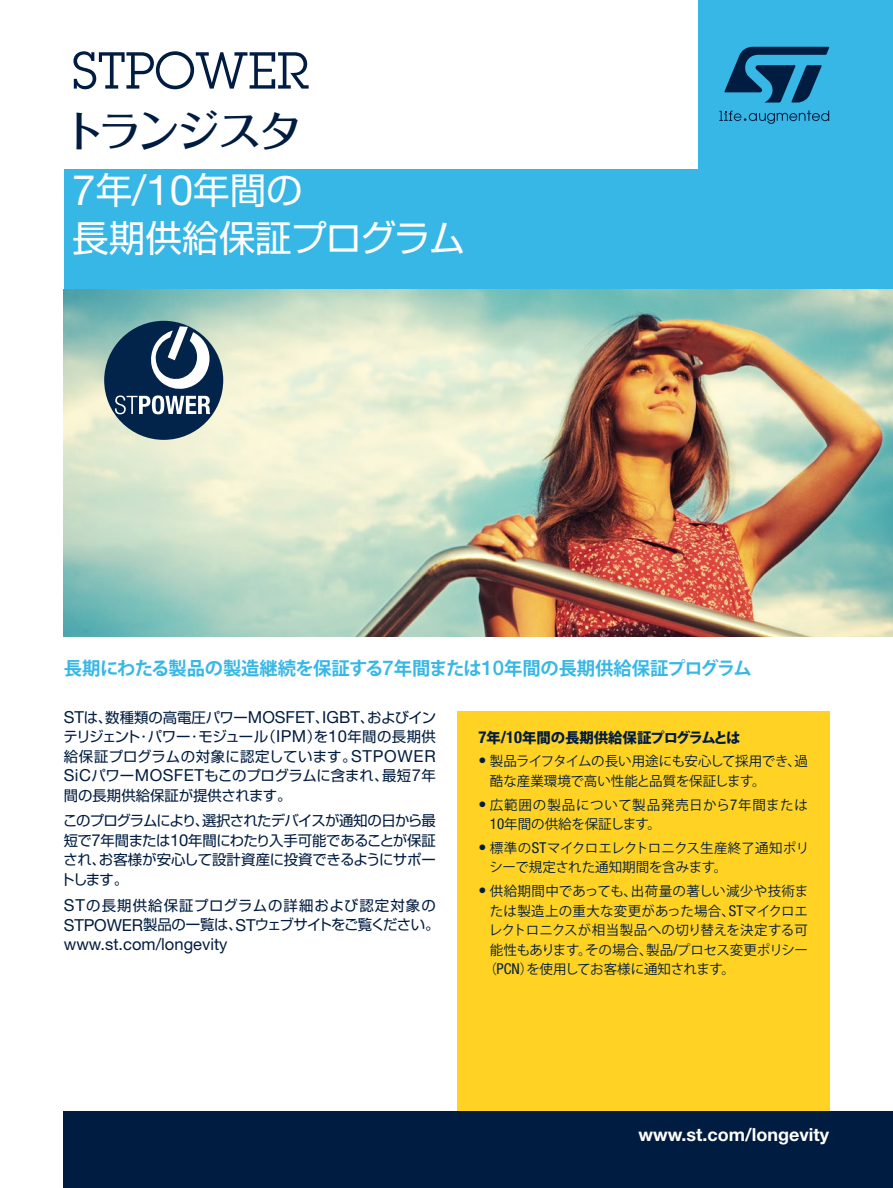
<style>
.page{position:relative;width:893px;height:1188px;background:#fff}
.page>*{position:absolute;margin:0;border:0;box-sizing:border-box;transform-origin:0 0}
.t1{font:50.85px "Lubalin Graph Std";color:#001c40}
.t2{font:500 44.25px "Folk Pro";letter-spacing:-.09em;color:#001c40}
.t3{font:42.15px "Helvetica Neue LT Std";color:#fff}
.t4{font:36.6px "Shin Go Pro";letter-spacing:-.015em;color:#fff}
.t5{font:700 18.3px "Koz Go Pro";letter-spacing:-.015em;color:#36b7e6}
.t6{font:700 18px "Helvetica Neue LT Std";color:#fff}
.t7{font:16.5px "Helvetica Neue LT Std";color:#001c40}
.t8{font:14.4px/19.5px "Shin Go Pro";letter-spacing:-.01em;color:#001c40;text-align:justify}
.t9{font:14.4px/19.5px "Shin Go Pro";letter-spacing:.02em;color:#001c40}
.t10{font:800 14.4px "Koz Go Pro";letter-spacing:-.01em;color:#001c40}
.t11{font:13.5px/19.5px "Koz Go Pro";letter-spacing:-.02em;color:#001c40}
.t12{font:13.5px/19.5px "Koz Go Pro";color:#001c40}
.t13{font:13.5px/19.5px "Koz Go Pro";letter-spacing:.025em;color:#001c40}
.t14{font:13.5px "Koz Go Pro";letter-spacing:.03em;color:#001c40}
.t15{font:13.5px "Koz Go Pro";letter-spacing:.02em;color:#001c40}
.t16{font:13.5px "Koz Go Pro";letter-spacing:-.025em;color:#001c40}
.s1{font-family:"Shin Go Pro";font-size:36.6px}
.s2{font-family:"Helvetica Neue LT Std";font-weight:500;font-size:20.25px}
.s3{font-family:"Helvetica Neue LT Std";font-size:16.5px}
.s4{font-family:"Helvetica Neue LT Std";font-weight:700;font-stretch:condensed;font-size:16.5px}
.s5{font-family:"Helvetica Neue LT Std";font-stretch:condensed;font-size:16.05px}
.s6{font-family:"Helvetica Neue LT Std";font-stretch:condensed;font-size:15px}
</style>
<div class="page">
<div style="left:698px;top:0;width:195px;height:627px;background:#36b7e6"></div>
<div style="left:64px;top:169px;width:829px;height:129px;background:#36b7e6"></div>
<svg style="left:724px;top:47px;width:105px;height:56px"></svg>
<svg style="left:719px;top:110px;width:110px;height:14px"></svg>
<img style="left:64px;top:290px;width:829px;height:347px">
<div style="left:104px;top:321px;width:119px;height:119px;background:#03244a;border-radius:50%"></div>
<svg style="left:115px;top:326px;width:95px;height:88px"></svg>
<div style="left:457px;top:711px;width:372px;height:403px;background:#ffd224"></div>
<div style="left:64px;top:1111px;width:829px;height:77px;background:#001c40"></div>
<h1 class="t1" style="left:72px;top:39px;width:239px">STPOWER</h1>
<h2 class="t2" style="left:61px;top:94px;width:242px">トランジスタ</h2>
<h3 class="t3" style="left:72px;top:165px;width:232px">7<span class="s1">年</span>/10<span class="s1">年間の</span></h3>
<h3 class="t4" style="left:72px;top:208px;width:395px">長期供給保証プログラム</h3>
<p class="t5" style="left:64px;top:657px;width:689px">長期にわたる製品の製造継続を保証する<span class="s2">7</span>年間または<span class="s2">10</span>年間の長期供給保証プログラム</p>
<p class="t8" style="left:63px;top:706px;width:374px"><span class="s3">ST</span>は、数種類の高電圧パワー<span class="s3">MOSFET</span>、<span class="s3">IGBT</span>、およびインテリジェント･パワー･モジュール（<span class="s3">IPM</span>）を<span class="s3">10</span>年間の長期供給保証プログラムの対象に認定しています。<span class="s3">STPOWER SiC</span>パワー<span class="s3">MOSFET</span>もこのプログラムに含まれ、最短<span class="s3">7</span>年間の長期供給保証が提供されます。</p>
<p class="t8" style="left:61px;top:809px;width:377px">このプログラムにより、選択されたデバイスが通知の日から最短で<span class="s3">7</span>年間または<span class="s3">10</span>年間にわたり入手可能であることが保証され、お客様が安心して設計資産に投資できるようにサポートします。</p>
<p class="t9" style="left:64px;top:894px;width:377px"><span class="s3">ST</span>の長期供給保証プログラムの詳細および認定対象の<br><span class="s3">STPOWER</span>製品の一覧は、<span class="s3">ST</span>ウェブサイトをご覧ください。</p>
<p class="t7" style="left:64px;top:935px;width:165px">www.st.com/longevity</p>
<p class="t10" style="left:478px;top:728px;width:264px"><span class="s4">7</span>年<span class="s4">/10</span>年間の長期供給保証プログラムとは</p>
<p class="t11" style="left:490px;top:752px;width:320px;text-indent:-11px"><span class="s5">•</span> 製品ライフタイムの長い用途にも安心して採用でき、過酷な産業環境で高い性能と品質を保証します。</p>
<p class="t13" style="left:490px;top:795px;width:320px;text-indent:-11px"><span class="s5">•</span> 広範囲の製品について製品発売日から<span class="s6">7</span>年間または<br><span class="s6">10</span>年間の供給を保証します。</p>
<p class="t12" style="left:489px;top:839px;width:321px;text-indent:-11px"><span class="s5">•</span> 標準の<span class="s6">ST</span>マイクロエレクトロニクス生産終了通知ポリシーで規定された通知期間を含みます。</p>
<p class="t14" style="left:478px;top:883px;width:332px"><span class="s5">•</span> 供給期間中であっても、出荷量の著しい減少や技術ま</p>
<p class="t15" style="left:490px;top:902px;width:320px">たは製造上の重大な変更があった場合、<span class="s6">ST</span>マイクロエ</p>
<p class="t12" style="left:489px;top:921px;width:320px">レクトロニクスが相当製品への切り替えを決定する可</p>
<p class="t11" style="left:490px;top:940px;width:320px">能性もあります。その場合、製品<span class="s6">/</span>プロセス変更ポリシー</p>
<p class="t16" style="left:483px;top:961px;width:253px">（<span class="s6">PCN</span>）を使用してお客様に通知されます。</p>
<p class="t6" style="left:639px;top:1124px;width:192px">www.st.com/longevity</p>
</div>
